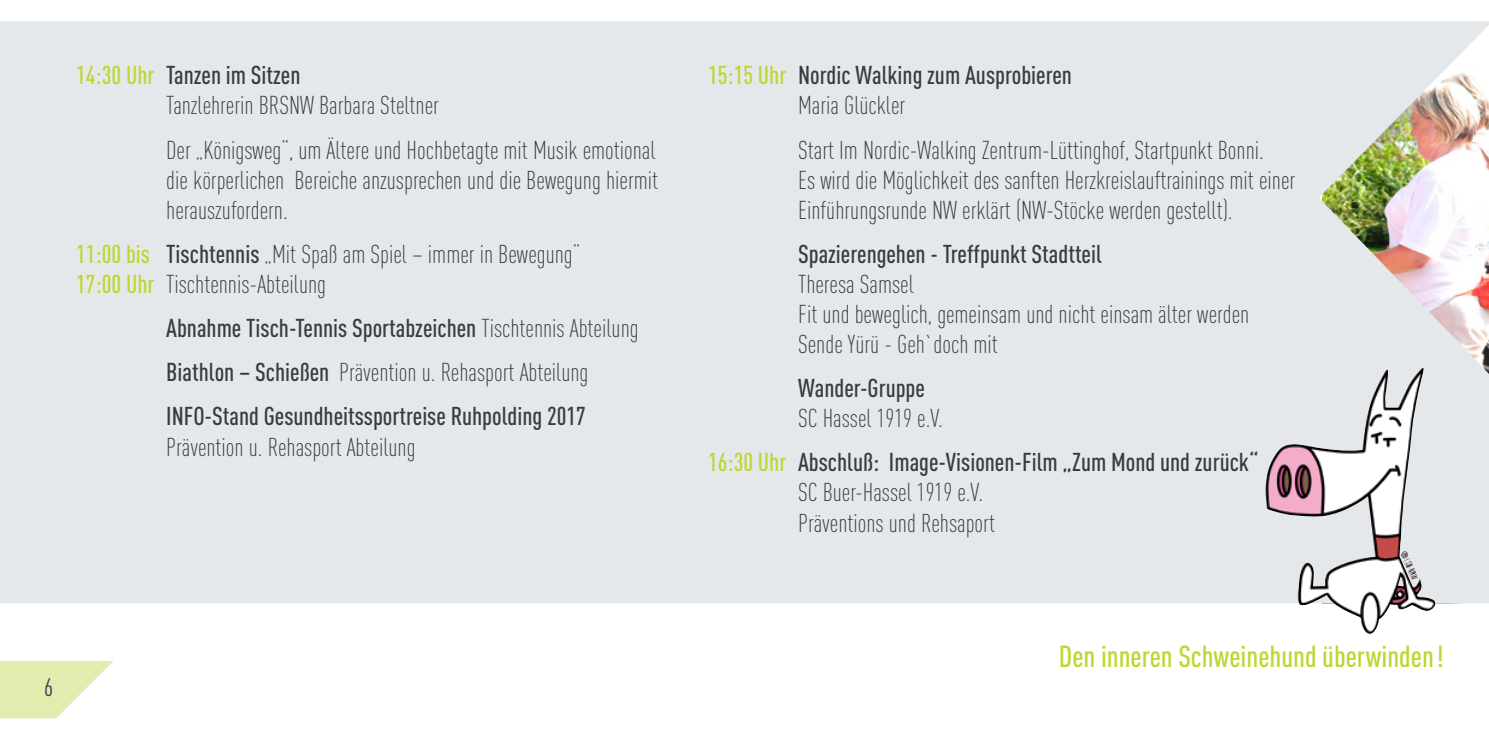
<style>
.page{position:relative;width:1489px;height:745px;background:#fff}
.page>*{position:absolute;margin:0;border:0;box-sizing:border-box;transform-origin:0 0}
.t1{font:500 30px "DIN Cond";color:#bed630}
.t2{font:300 25.5px/30px "DIN Cond";color:#333d43}
.t3{font:500 25.5px/44.2px "DIN Cond";color:#333d43}
.t4{font:25px "DIN Cond";color:#333d43}
.s1{font-weight:500;color:#bed630}
.s2{font-weight:500}
.s3{font-weight:300}
.s4{color:#bed630}
</style>
<div class="page">
<div style="left:0;top:21px;width:1488px;height:582px;background:#e5e8eb"></div>
<svg style="left:0;top:661px;width:114px;height:57px"></svg>
<img style="left:1264px;top:367px;width:170px;height:266px">
<p class="t2" style="left:166px;top:60px;width:274px;text-indent:-90px"><span class="s1">14:30 Uhr</span> <span class="s2">Tanzen im Sitzen<br></span>Tanzlehrerin BRSNW Barbara Steltner</p>
<p class="t2" style="left:166px;top:134px;width:493px;text-align:justify">Der „Königsweg“, um Ältere und Hochbetagte mit Musik emotional die körperlichen Bereiche anzusprechen und die Bewegung hiermit herauszufordern.</p>
<p class="t2" style="left:76px;top:238px;width:505px"><span class="s1">11:00 bis</span> <span class="s2">Tischtennis</span> „Mit Spaß am Spiel – immer in Bewegung“<br><span class="s1">17:00 Uhr</span> Tischtennis-Abteilung</p>
<p class="t3" style="left:166px;top:305px;width:474px">Abnahme Tisch-Tennis Sportabzeichen <span class="s3">Tischtennis Abteilung<br></span>Biathlon – Schießen <span class="s3">Prävention u. Rehasport Abteilung<br></span>INFO-Stand Gesundheitssportreise Ruhpolding 2017</p>
<p class="t2" style="left:166px;top:431px;width:251px">Prävention u. Rehasport Abteilung</p>
<p class="t4" style="left:44px;top:671px;width:11px">6</p>
<p class="t3" style="left:798px;top:60px;width:275px;line-height:30px;text-indent:-90px"><span class="s4">15:15 Uhr</span> Nordic Walking zum Ausprobieren<br><span class="s3">Maria Glückler</span></p>
<p class="t2" style="left:798px;top:134px;width:498px">Start Im Nordic-Walking Zentrum-Lüttinghof, Startpunkt Bonni.<br>Es wird die Möglichkeit des sanften Herzkreislauftrainings mit einer<br>Einführungsrunde NW erklärt (NW-Stöcke werden gestellt).</p>
<p class="t3" style="left:798px;top:231px;width:305px">Spazierengehen - Treffpunkt Stadtteil</p>
<p class="t2" style="left:798px;top:269px;width:452px">Theresa Samsel<br>Fit und beweglich, gemeinsam und nicht einsam älter werden<br>Sende Yürü - Geh`doch mit</p>
<p class="t3" style="left:798px;top:365px;width:128px">Wander-Gruppe</p>
<p class="t3" style="left:708px;top:395px;width:552px;text-indent:90px"><span class="s3">SC Hassel 1919 e.V.<br></span><span class="s4">16:30 Uhr</span> Abschluß: Image-Visionen-Film „Zum Mond und zurück“</p>
<p class="t2" style="left:798px;top:477px;width:198px">SC Buer-Hassel 1919 e.V.<br>Präventions und Rehsaport</p>
<p class="t1" style="left:1058px;top:638px;width:386px">Den inneren Schweinehund überwinden!</p>
</div>
